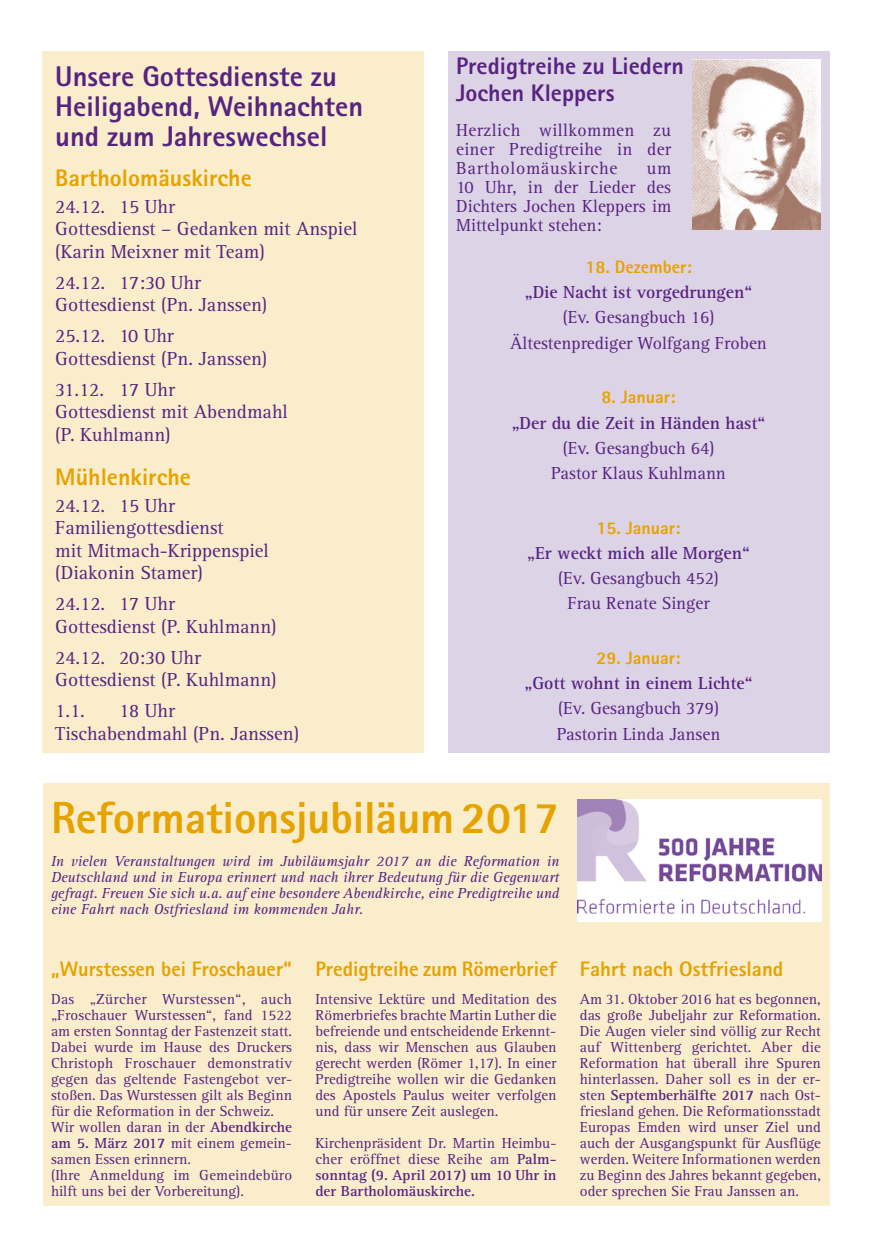
<style>
.page{position:relative;width:872px;height:1242px;background:#fff}
.page>*{position:absolute;margin:0;border:0;box-sizing:border-box;transform-origin:0 0}
.t1{font:800 45px "Rotis Sans Serif";letter-spacing:-.005em;color:#e6a300}
.t2{font:800 28.5px/30px "Rotis Sans Serif";color:#572381}
.t3{font:800 24px/27px "Rotis Sans Serif";color:#572381}
.t4{font:800 24px "Rotis Sans Serif";color:#e6a300}
.t5{font:800 21px "Rotis Sans Serif";color:#e6a300}
.t6{font:19.5px/22.5px "Rotis Serif";color:#572381}
.t7{font:18px/18.9px "Rotis Serif";color:#572381;text-align:center}
.t8{font:700 18px "Rotis Serif";color:#572381}
.t9{font:800 18px "Rotis Sans Serif";color:#e6a300}
.t10{font:15px/15.9px "Rotis Serif";color:#572381;text-align:justify}
.t11{font:italic 15px/15.9px "Rotis Serif";color:#572381;text-align:justify}
.s1{font-weight:700}
</style>
<div class="page">
<div style="left:43px;top:783px;width:786px;height:422px;background:#faedcc"></div>
<img style="left:577px;top:799px;width:244px;height:122px">
<div style="left:43px;top:51px;width:381px;height:701px;background:#faedcc"></div>
<div style="left:448px;top:51px;width:381px;height:701px;background:#ddd3e6"></div>
<img style="left:692px;top:60px;width:129px;height:170px">
<h2 class="t2" style="left:55px;top:61px;width:309px">Unsere Gottesdienste zu<br>Heiligabend, Weihnachten und zum Jahreswechsel</h2>
<h3 class="t4" style="left:55px;top:162px;width:198px">Bartholomäuskirche</h3>
<h3 class="t6" style="left:55px;top:195px;width:304px">24.12. 15 Uhr<br>Gottesdienst – Gedanken mit Anspiel (Karin Meixner mit Team)</h3>
<h3 class="t6" style="left:55px;top:271px;width:213px">24.12. 17:30 Uhr<br>Gottesdienst (Pn. Janssen)</h3>
<h3 class="t6" style="left:55px;top:325px;width:213px">25.12. 10 Uhr<br>Gottesdienst (Pn. Janssen)</h3>
<h3 class="t6" style="left:55px;top:378px;width:234px">31.12. 17 Uhr<br>Gottesdienst mit Abendmahl (P. Kuhlmann)</h3>
<h3 class="t4" style="left:55px;top:461px;width:137px">Mühlenkirche</h3>
<h3 class="t6" style="left:55px;top:494px;width:215px">24.12. 15 Uhr<br>Familiengottesdienst<br>mit Mitmach-Krippenspiel (Diakonin Stamer)</h3>
<h3 class="t6" style="left:55px;top:593px;width:223px">24.12. 17 Uhr<br>Gottesdienst (P. Kuhlmann)</h3>
<h3 class="t6" style="left:55px;top:646px;width:223px">24.12. 20:30 Uhr<br>Gottesdienst (P. Kuhlmann)</h3>
<h3 class="t6" style="left:55px;top:700px;width:31px">1.1.</h3>
<h3 class="t6" style="left:55px;top:700px;width:245px;text-indent:64px">18 Uhr<br>Tischabendmahl (Pn. Janssen)</h3>
<h3 class="t3" style="left:456px;top:52px;width:229px">Predigtreihe zu Liedern<br>Jochen Kleppers</h3>
<p class="t7" style="left:456px;top:121px;width:216px;text-align:justify">Herzlich willkommen zu einer Predigtreihe in der Bartholomäuskirche</p>
<p class="t7" style="left:456px;top:159px;width:217px;text-align:justify;text-indent:191px">um 10 Uhr, in der Lieder des Dichters Jochen Kleppers im Mittelpunkt stehen:</p>
<p class="t9" style="left:585px;top:255px;width:108px">18. Dezember:</p>
<p class="t8" style="left:525px;top:282px;width:229px">„Die Nacht ist vorgedrungen“</p>
<p class="t7" style="left:510px;top:305px;width:258px;line-height:25.2px">(Ev. Gesangbuch 16)<br>Ältestenprediger Wolfgang Froben</p>
<p class="t9" style="left:601px;top:386px;width:76px">8. Januar:</p>
<p class="t8" style="left:511px;top:412px;width:255px">„Der du die Zeit in Händen hast“</p>
<p class="t7" style="left:551px;top:436px;width:176px;line-height:25.2px">(Ev. Gesangbuch 64)<br>Pastor Klaus Kuhlmann</p>
<p class="t9" style="left:596px;top:516px;width:86px">15. Januar:</p>
<p class="t8" style="left:527px;top:542px;width:224px">„Er weckt mich alle Morgen“</p>
<p class="t7" style="left:558px;top:566px;width:162px;line-height:25.2px">(Ev. Gesangbuch 452)<br>Frau Renate Singer</p>
<p class="t9" style="left:596px;top:646px;width:86px">29. Januar:</p>
<p class="t8" style="left:524px;top:673px;width:230px">„Gott wohnt in einem Lichte“</p>
<p class="t7" style="left:557px;top:696px;width:165px;line-height:25.2px;text-align:left">(Ev. Gesangbuch 379)<br>Pastorin Linda Jansen</p>
<h1 class="t1" style="left:51px;top:789px;width:509px">Reformationsjubiläum 2017</h1>
<p class="t11" style="left:51px;top:854px;width:510px">In vielen Veranstaltungen wird im Jubiläumsjahr 2017 an die Reformation in Deutschland und in Europa erinnert und nach ihrer Bedeutung für die Gegenwart gefragt. Freuen Sie sich u.a. auf eine besondere Abendkirche, eine Predigtreihe und eine Fahrt nach Ostfriesland im kommenden Jahr.</p>
<h3 class="t5" style="left:51px;top:955px;width:242px">„Wurstessen bei Froschauer“</h3>
<p class="t10" style="left:51px;top:992px;width:243px;text-align:left">Das „Zürcher Wurstessen“, auch „Froschauer Wurstessen“, fand 1522 am ersten Sonntag der Fastenzeit statt.<br>Dabei wurde im Hause des Druckers Christoph Froschauer demonstrativ gegen das geltende Fastengebot ver&shy;stoßen. Das Wurstessen gilt als Beginn für die Reformation in der Schweiz.<br>Wir wollen daran in der <span class="s1">Abendkirche am 5. März 2017</span> mit einem gemein&shy;samen Essen erinnern.<br>(Ihre Anmeldung im Gemeindebüro hilft uns bei der Vorbereitung).</p>
<h3 class="t5" style="left:315px;top:955px;width:242px">Predigtreihe zum Römerbrief</h3>
<p class="t10" style="left:315px;top:992px;width:243px">Intensive Lektüre und Meditation des Römerbriefes brachte Martin Luther die befreiende und entscheidende Erkennt&shy;nis, dass wir Menschen aus Glauben gerecht werden (Römer 1,17). In einer Predigtreihe wollen wir die Gedanken des Apostels Paulus weiter verfolgen und für unsere Zeit auslegen.</p>
<p class="t10" style="left:315px;top:1135px;width:243px">Kirchenpräsident Dr. Martin Heimbu&shy;cher eröffnet diese Reihe am <span class="s1">Palm&shy;sonntag (9. April 2017) um 10 Uhr in der Bartholomäuskirche.</span></p>
<h3 class="t5" style="left:580px;top:955px;width:205px">Fahrt nach Ostfriesland</h3>
<p class="t10" style="left:580px;top:992px;width:243px">Am 31. Oktober 2016 hat es begonnen, das große Jubeljahr zur Reformation.<br>Die Augen vieler sind völlig zur Recht auf Wittenberg gerichtet. Aber die Reformation hat überall ihre Spuren hinterlassen. Daher soll es in der er&shy;sten <span class="s1">Septemberhälfte 2017</span> nach Ost&shy;friesland gehen. Die Reformationsstadt Europas Emden wird unser Ziel und auch der Ausgangspunkt für Ausflüge werden. Weitere Informationen werden zu Beginn des Jahres bekannt gegeben, oder sprechen Sie Frau Janssen an.</p>
</div>
